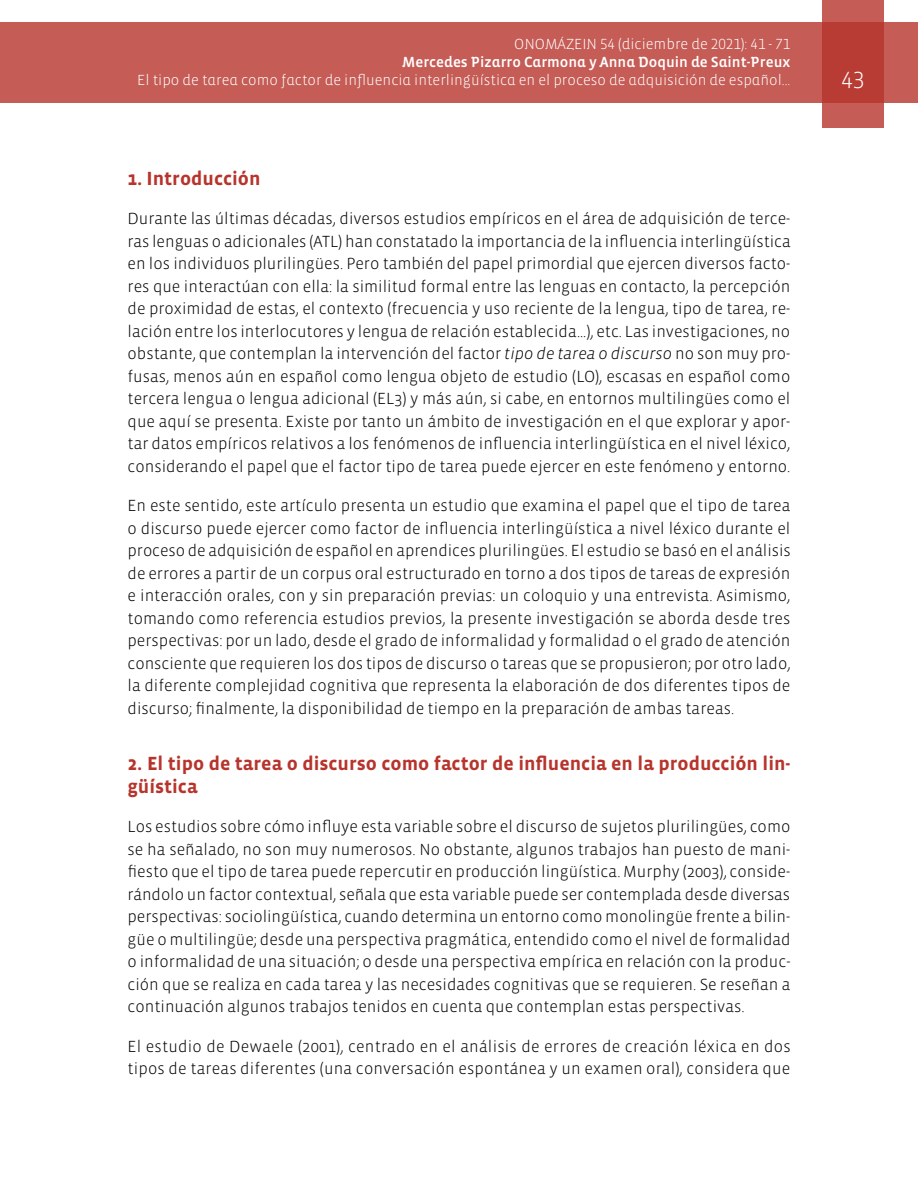
<style>
.page{position:relative;width:918px;height:1188px;background:#fff}
.page>*{position:absolute;margin:0;border:0;box-sizing:border-box;transform-origin:0 0}
.t1{font:300 24px "Vista Sans";color:#fff}
.t2{font:700 19.5px/22.5px "Vista Sans";color:#b7342c}
.t3{font:300 16.5px/22.5px "Vista Sans";color:#000;text-align:justify}
.t4{font:300 15px "Vista Sans Alt";color:#fff}
.t5{font:15px "Vista Sans Alt Med";color:#fff}
.s1{font-style:italic}
</style>
<div class="page">
<div style="left:0;top:23px;width:918px;height:80px;background:#c55c56"></div>
<svg style="left:822px;top:0;width:62px;height:128px;background:#bd4740"></svg>
<p class="t4" style="left:514px;top:37px;width:278px">ONOMÁZEIN 54 (diciembre de 2021): 41 - 71</p>
<p class="t5" style="left:402px;top:55px;width:390px">Mercedes Pizarro Carmona y Anna Doquin de Saint-Preux</p>
<p class="t4" style="left:137px;top:73px;width:655px">El tipo de tarea como factor de influencia interlingüística en el proceso de adquisición de español...</p>
<h1 class="t1" style="left:841px;top:65px;width:25px">43</h1>
<p class="t2" style="left:128px;top:167px;width:134px">1. Introducción</p>
<p class="t3" style="left:128px;top:208px;width:665px">Durante las últimas décadas, diversos estudios empíricos en el área de adquisición de terce&shy;ras lenguas o adicionales (ATL) han constatado la importancia de la influencia interlingüística en los individuos plurilingües. Pero también del papel primordial que ejercen diversos facto&shy;res que interactúan con ella: la similitud formal entre las lenguas en contacto, la percepción de proximidad de estas, el contexto (frecuencia y uso reciente de la lengua, tipo de tarea, re&shy;lación entre los interlocutores y lengua de relación establecida...), etc. Las investigaciones, no obstante, que contemplan la intervención del factor <span class="s1">tipo de tarea o discurso</span> no son muy pro&shy;fusas, menos aún en español como lengua objeto de estudio (LO), escasas en español como tercera lengua o lengua adicional (EL3) y más aún, si cabe, en entornos multilingües como el que aquí se presenta. Existe por tanto un ámbito de investigación en el que explorar y apor&shy;tar datos empíricos relativos a los fenómenos de influencia interlingüística en el nivel léxico, considerando el papel que el factor tipo de tarea puede ejercer en este fenómeno y entorno.</p>
<p class="t3" style="left:128px;top:495px;width:665px">En este sentido, este artículo presenta un estudio que examina el papel que el tipo de tarea o discurso puede ejercer como factor de influencia interlingüística a nivel léxico durante el proceso de adquisición de español en aprendices plurilingües. El estudio se basó en el análisis de errores a partir de un corpus oral estructurado en torno a dos tipos de tareas de expresión e interacción orales, con y sin preparación previas: un coloquio y una entrevista. Asimismo, tomando como referencia estudios previos, la presente investigación se aborda desde tres perspectivas: por un lado, desde el grado de informalidad y formalidad o el grado de atención consciente que requieren los dos tipos de discurso o tareas que se propusieron; por otro lado, la diferente complejidad cognitiva que representa la elaboración de dos diferentes tipos de discurso; finalmente, la disponibilidad de tiempo en la preparación de ambas tareas.</p>
<p class="t2" style="left:128px;top:753px;width:664px">2. El tipo de tarea o discurso como factor de influencia en la producción lin&shy;güística</p>
<p class="t3" style="left:128px;top:816px;width:665px">Los estudios sobre cómo influye esta variable sobre el discurso de sujetos plurilingües, como se ha señalado, no son muy numerosos. No obstante, algunos trabajos han puesto de mani&shy;fiesto que el tipo de tarea puede repercutir en producción lingüística. Murphy (2003), conside&shy;rándolo un factor contextual, señala que esta variable puede ser contemplada desde diversas perspectivas: sociolingüística, cuando determina un entorno como monolingüe frente a bilin&shy;güe o multilingüe; desde una perspectiva pragmática, entendido como el nivel de formalidad o informalidad de una situación; o desde una perspectiva empírica en relación con la produc&shy;ción que se realiza en cada tarea y las necesidades cognitivas que se requieren. Se reseñan a continuación algunos trabajos tenidos en cuenta que contemplan estas perspectivas.</p>
<p class="t3" style="left:128px;top:1035px;width:665px">El estudio de Dewaele (2001), centrado en el análisis de errores de creación léxica en dos tipos de tareas diferentes (una conversación espontánea y un examen oral), considera que</p>
</div>
